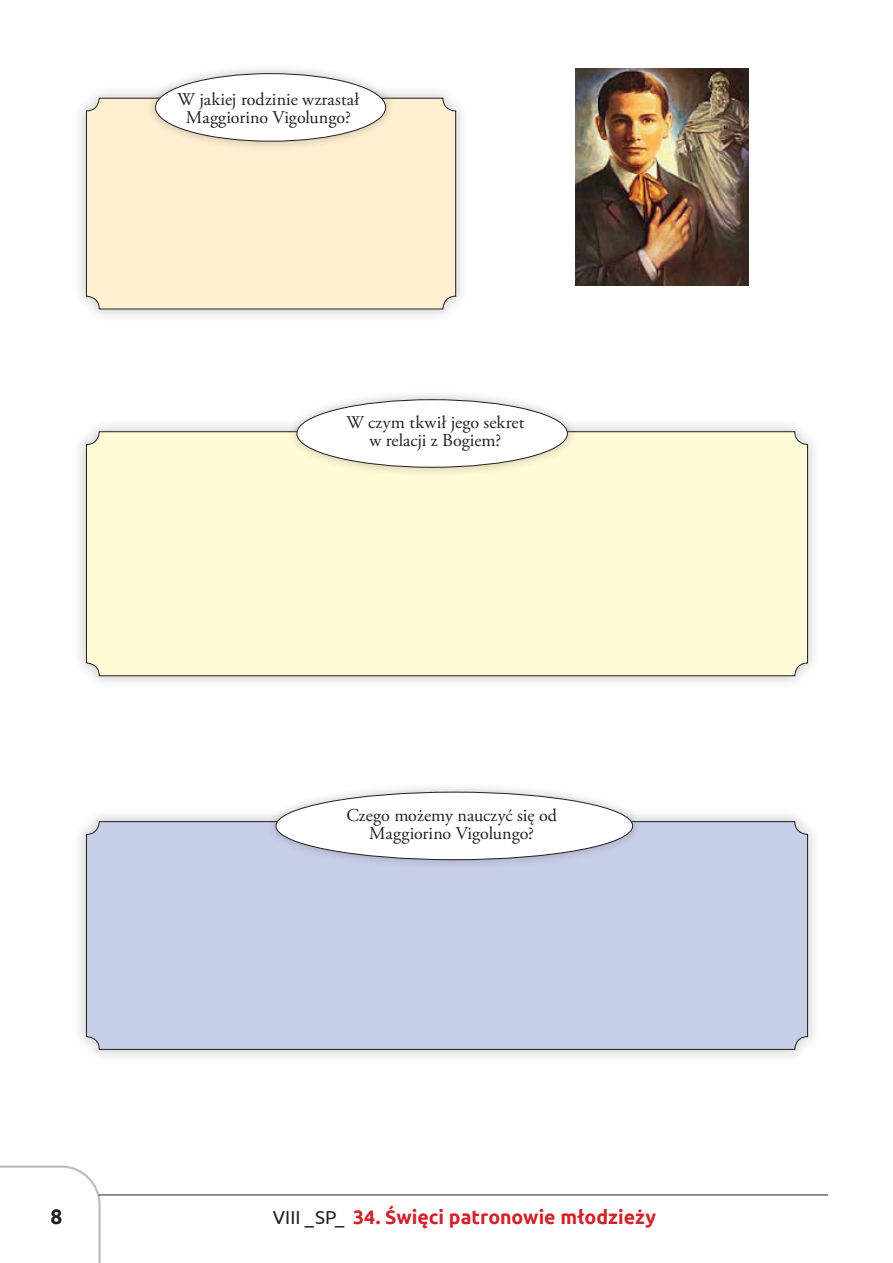
<style>
.page{position:relative;width:893px;height:1263px;background:#fff}
.page>*{position:absolute;margin:0;border:0;box-sizing:border-box;transform-origin:0 0}
.t1{font:700 21px "Ubuntu";color:#231f20}
.t2{font:700 19.5px "Ubuntu";color:#d1232a}
.t3{font:18px/18px "Adobe Garamond Pro";color:#231f20;text-align:center}
.s1{font-weight:400;font-size:18.75px;color:#231f20}
</style>
<div class="page">
<svg style="left:0;top:1165px;width:101px;height:98px"></svg>
<hr style="left:99px;top:1195px;width:729px;height:1px;background:#231f20">
<img style="left:575px;top:68px;width:173px;height:217px">
<div style="left:72px;top:417px;width:750px;height:273px;background:#231f20;opacity:.2"></div>
<div style="left:86px;top:432px;width:721px;height:244px;background:#fffbd6;border-radius:13px"></div>
<div style="left:72px;top:807px;width:750px;height:256px;background:#231f20;opacity:.2"></div>
<div style="left:86px;top:822px;width:721px;height:227px;background:#c7cee7;border-radius:13px"></div>
<div style="left:72px;top:84px;width:398px;height:239px;background:#231f20;opacity:.2"></div>
<div style="left:86px;top:98px;width:370px;height:211px;background:#fef0d0;border-radius:13px"></div>
<div style="left:86px;top:98px;width:370px;height:211px;border:1px solid #231f20;border-radius:13px"></div>
<div style="left:287px;top:389px;width:290px;height:89px;background:#231f20;opacity:.2"></div>
<div style="left:297px;top:400px;width:270px;height:67px;background:#fff;border-radius:50%"></div>
<div style="left:266px;top:782px;width:376px;height:88px;background:#231f20;opacity:.2"></div>
<div style="left:276px;top:792px;width:357px;height:68px;background:#fff;border-radius:50%"></div>
<div style="left:145px;top:63px;width:251px;height:89px;background:#231f20;opacity:.2"></div>
<div style="left:156px;top:74px;width:230px;height:67px;background:#fff;border-radius:50%"></div>
<p class="t3" style="left:178px;top:90px;width:183px">W jakiej rodzinie wzrastał<br>Maggiorino Vigolungo?</p>
<p class="t3" style="left:346px;top:414px;width:179px">W czym tkwił jego sekret w relacji z Bogiem?</p>
<p class="t3" style="left:346px;top:807px;width:212px">Czego możemy nauczyć się od<br>Maggiorino Vigolungo?</p>
<p class="t1" style="left:50px;top:1204px;width:13px">8</p>
<p class="t2" style="left:273px;top:1205px;width:385px"><span class="s1">VIII _SP_</span> 34. Święci patronowie młodzieży</p>
</div>
